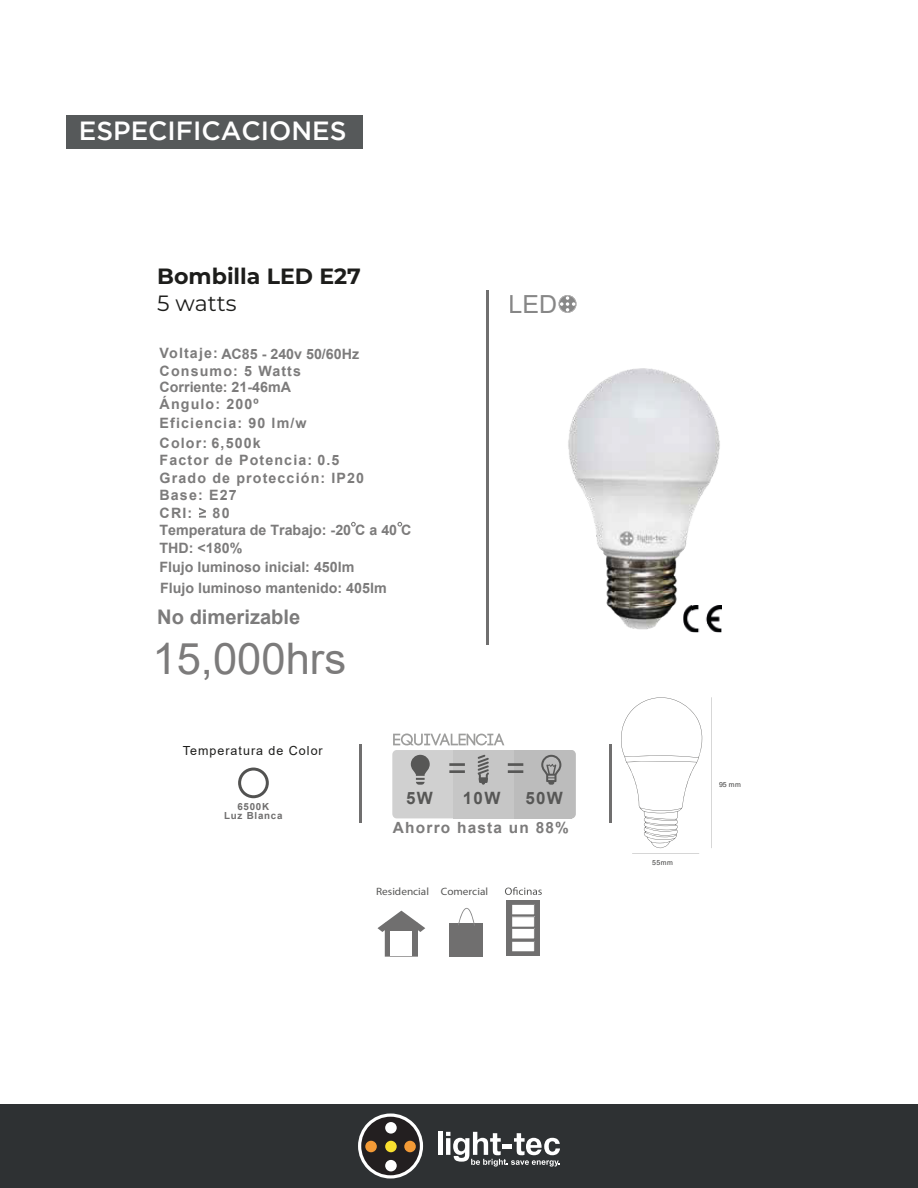
<style>
.page{position:relative;width:918px;height:1188px;background:#fff}
.page>*{position:absolute;margin:0;border:0;box-sizing:border-box;transform-origin:0 0}
.t1{font:43.5px "Arial";color:#7c7b7b}
.t2{font:500 26.25px "Gotham";color:#fff}
.t3{font:24.9px "Arial";color:#878787}
.t4{font:100 22.05px/26.5px "Montserrat";color:#1d1d1b}
.t5{font:700 20.1px "Arial";color:#7c7b7b}
.t6{font:700 16.95px "Arial";letter-spacing:.08em;color:#575756}
.t7{font:700 15.45px "Arial";letter-spacing:.08em;color:#7c7b7b}
.t8{font:700 14.25px/17.4px "Arial";letter-spacing:.08em;color:#7c7b7b}
.t9{font:700 14.25px/16.5px "Arial";color:#7c7b7b}
.t10{font:12.45px "Arial";letter-spacing:.08em;color:#1d1d1b}
.t11{font:10.65px "Myriad Pro";color:#575756;scale:1.06 1}
.t12{font:700 9.75px/9.3px "Arial";letter-spacing:.08em;color:#706f6f;text-align:center}
.t13{font:7.05px "Arial";letter-spacing:.08em;color:#3c3c3b}
</style>
<div class="page">
<hr style="left:486px;top:290px;width:3px;height:355px;background:#706f6f">
<svg style="left:559px;top:295px;width:18px;height:18px"></svg>
<hr style="left:359px;top:744px;width:3px;height:79px;background:#706f6f">
<hr style="left:609px;top:744px;width:3px;height:79px;background:#706f6f">
<svg style="left:621px;top:697px;width:81px;height:157px"></svg>
<svg style="left:711px;top:697px;width:1px;height:151px"></svg>
<div style="left:449px;top:923px;width:34px;height:33px;background:#706f6f"></div>
<svg style="left:377px;top:911px;width:48px;height:46px"></svg>
<svg style="left:458px;top:908px;width:17px;height:18px"></svg>
<div style="left:507px;top:900px;width:33px;height:56px;background:#706f6f"></div>
<svg style="left:512px;top:904px;width:23px;height:48px"></svg>
<svg style="left:505px;top:887px;width:37px;height:8px"></svg>
<svg style="left:238px;top:768px;width:31px;height:30px"></svg>
<svg style="left:199px;top:508px;width:7px;height:10px"></svg>
<div style="left:392px;top:750px;width:184px;height:68px;background:#d0d0d0;border-radius:4px"></div>
<div style="left:453px;top:750px;width:61px;height:68px;background:#c6c6c6"></div>
<div style="left:514px;top:750px;width:57px;height:68px;background:#bcbcbc"></div>
<svg style="left:571px;top:750px;width:5px;height:68px"></svg>
<svg style="left:393px;top:734px;width:111px;height:12px"></svg>
<svg style="left:477px;top:755px;width:12px;height:30px"></svg>
<svg style="left:411px;top:755px;width:19px;height:30px"></svg>
<svg style="left:541px;top:755px;width:20px;height:30px"></svg>
<hr style="left:449px;top:770px;width:16px;height:3px;background:#575756">
<hr style="left:449px;top:763px;width:16px;height:3px;background:#575756">
<hr style="left:508px;top:770px;width:15px;height:3px;background:#575756">
<hr style="left:508px;top:763px;width:15px;height:3px;background:#575756">
<img style="left:689px;top:631px;width:32px;height:1px">
<img style="left:568px;top:368px;width:154px;height:263px">
<svg style="left:351px;top:522px;width:5px;height:5px"></svg>
<svg style="left:397px;top:522px;width:5px;height:5px"></svg>
<div style="left:66px;top:115px;width:297px;height:33px;background:#56595a"></div>
<div style="left:0;top:1104px;width:918px;height:84px;background:#2e3133"></div>
<svg style="left:358px;top:1113px;width:65px;height:66px"></svg>
<div style="left:361px;top:1117px;width:59px;height:58px;background:#231f20;border-radius:50%"></div>
<div style="left:365px;top:1141px;width:12px;height:11px;background:#f39a36;border-radius:50%"></div>
<div style="left:385px;top:1122px;width:12px;height:12px;background:#fff;border-radius:50%"></div>
<div style="left:385px;top:1160px;width:12px;height:11px;background:#fff;border-radius:50%"></div>
<div style="left:385px;top:1141px;width:12px;height:11px;background:#f9df2f;border-radius:50%"></div>
<div style="left:404px;top:1141px;width:12px;height:11px;background:#f39a36;border-radius:50%"></div>
<hr style="left:438px;top:1132px;width:4px;height:23px;background:#fff">
<svg style="left:446px;top:1132px;width:114px;height:35px"></svg>
<h2 class="t2" style="left:79px;top:116px;width:269px">ESPECIFICACIONES</h2>
<h3 class="t4" style="left:157px;top:262px;width:205px">Bombilla LED E27<br>5 watts</h3>
<p class="t9" style="left:160px;top:346px;width:201px">Voltaje: AC85 - 240v 50/60Hz</p>
<p class="t8" style="left:160px;top:395px;width:149px;line-height:18.3px">Ángulo: 200º<br>Eficiencia: 90 lm/w</p>
<p class="t8" style="left:160px;top:434px;width:253px">Color: 6,500k<br>Factor de Potencia: 0.5<br>Grado de protección: IP20<br>Base: E27<br>CRI:<br>Temperatura de Trabajo: -20 C a 40 C</p>
<p class="t9" style="left:160px;top:540px;width:84px">THD: &lt;180%</p>
<p class="t9" style="left:160px;top:363px;width:143px">Consumo: 5 Watts<br>Corriente: 21-46mA</p>
<p class="t9" style="left:213px;top:505px;width:18px">80</p>
<p class="t9" style="left:160px;top:557px;width:229px;line-height:20.5px">Flujo luminoso inicial: 450lm<br>Flujo luminoso mantenido: 405lm</p>
<h3 class="t5" style="left:157px;top:603px;width:145px">No dimerizable</h3>
<h1 class="t1" style="left:153px;top:628px;width:195px">15,000hrs</h1>
<p class="t10" style="left:183px;top:742px;width:141px">Temperatura de Color</p>
<h3 class="t3" style="left:509px;top:287px;width:50px">LED</h3>
<p class="t12" style="left:224px;top:802px;width:60px">6500K<br>Luz Blanca</p>
<p class="t6" style="left:406px;top:786px;width:28px">5W</p>
<p class="t6" style="left:463px;top:786px;width:39px">10W</p>
<p class="t6" style="left:525px;top:786px;width:39px">50W</p>
<p class="t7" style="left:393px;top:816px;width:178px">Ahorro hasta un 88%</p>
<p class="t11" style="left:376px;top:885px;width:107px">Residencial Comercial</p>
<p class="t13" style="left:652px;top:858px;width:23px">55mm</p>
<p class="t13" style="left:719px;top:780px;width:23px">95 mm</p>
</div>
